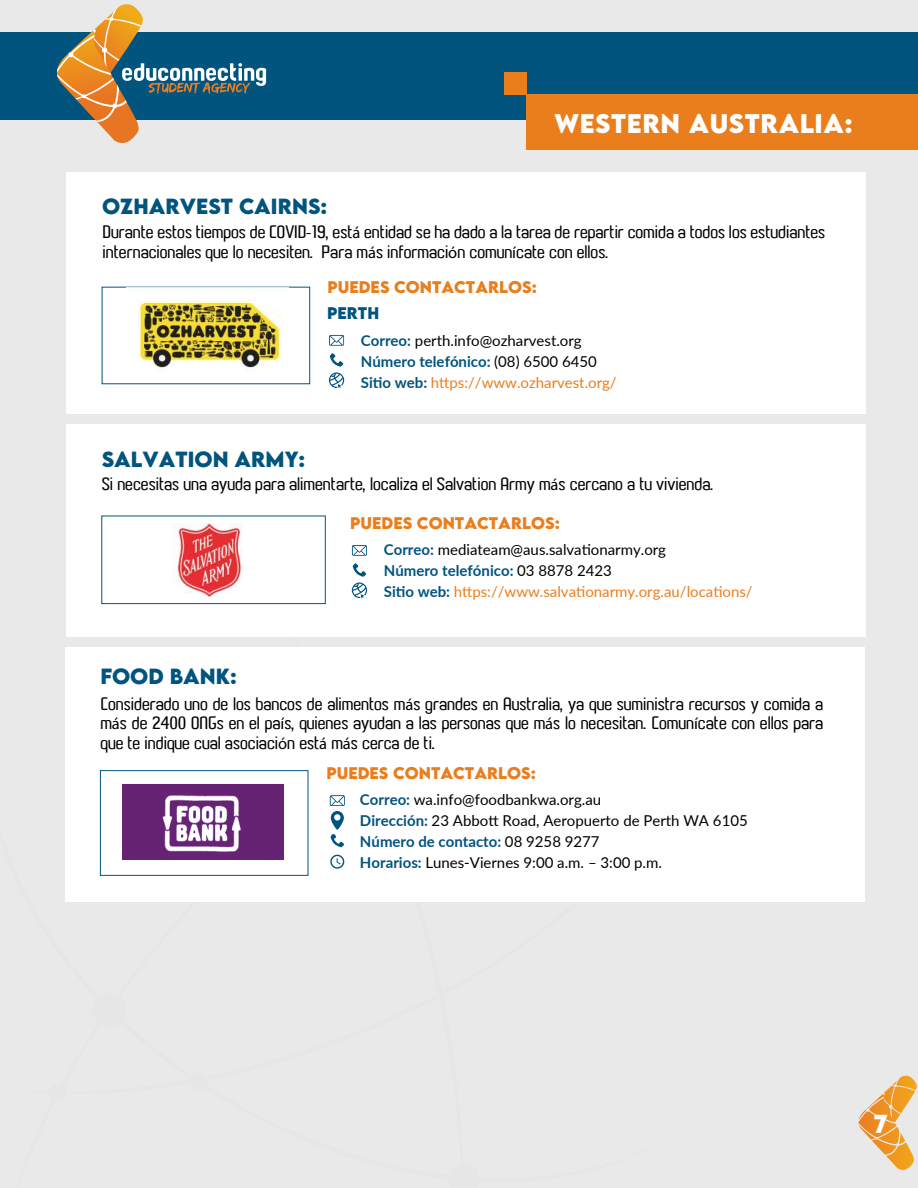
<style>
.page{position:relative;width:918px;height:1188px;background:#e9e9e9}
.page>*{position:absolute;margin:0;border:0;box-sizing:border-box;transform-origin:0 0}
.t1{font:700 24px "LEMONMILK";letter-spacing:.025em;color:#fff}
.t2{font:700 23.1px "LEMONMILK";color:#fff;scale:.96 1}
.t3{font:700 19.5px "LEMONMILK";color:#01547e}
.t4{font:500 16.5px/19.8px "Paragon";color:#000;text-align:justify}
.t5{font:15px/21px "Lato";color:#000}
.t6{font:15px/21px "Lato";color:#ea7e1d}
.t7{font:700 15px "LEMONMILK";color:#ea7e1d}
.t8{font:700 15px "LEMONMILK";color:#01547e}
.s1{font-family:"Myriad Pro";font-weight:400}
.s2{font-weight:700;color:#01547e}
.s3{color:#ea7e1d}
.s4{color:#000}
</style>
<div class="page">
<div style="left:0;top:32px;width:918px;height:88px;background:#01547e"></div>
<svg style="left:57px;top:4px;width:209px;height:139px"></svg>
<div style="left:66px;top:424px;width:800px;height:213px;background:#fff"></div>
<svg style="left:353px;top:563px;width:13px;height:14px"></svg>
<svg style="left:352px;top:583px;width:15px;height:15px"></svg>
<svg style="left:352px;top:545px;width:15px;height:11px"></svg>
<div style="left:101px;top:516px;width:225px;height:88px;border:1px solid #01547e"></div>
<img style="left:173px;top:523px;width:70px;height:73px">
<div style="left:65px;top:647px;width:799px;height:255px;background:#fff"></div>
<svg style="left:330px;top:795px;width:15px;height:52px"></svg>
<svg style="left:330px;top:855px;width:14px;height:14px"></svg>
<div style="left:100px;top:770px;width:208px;height:106px;border:1px solid #01547e"></div>
<img style="left:122px;top:785px;width:161px;height:74px">
<svg style="left:859px;top:1076px;width:58px;height:70px"></svg>
<div style="left:527px;top:95px;width:391px;height:55px;background:#ea7e1d"></div>
<div style="left:505px;top:72px;width:22px;height:22px;background:#ea7e1d"></div>
<div style="left:67px;top:172px;width:799px;height:242px;background:#fff"></div>
<svg style="left:329px;top:353px;width:15px;height:35px"></svg>
<svg style="left:329px;top:335px;width:15px;height:11px"></svg>
<img style="left:138px;top:299px;width:145px;height:69px">
<p class="t3" style="left:102px;top:193px;width:227px">OZHARVEST CAIRNS:</p>
<h1 class="t1" style="left:554px;top:107px;width:300px">WESTERN AUSTRALIA:</h1>
<p class="t4" style="left:103px;top:224px;width:724px">Durante estos tiempos de COVID<span class="s1">-</span>19, est<span class="s1">á</span> entidad se ha dado a la tarea de repartir comida a todos los estudiantes internacionales que lo necesiten. Para m<span class="s1">á</span>s informaci<span class="s1">ó</span>n comun<span class="s1">í</span>cate con ellos.</p>
<p class="t7" style="left:327px;top:277px;width:211px">PUEDES CONTACTARLOS:</p>
<p class="t8" style="left:327px;top:303px;width:53px">PERTH</p>
<p class="t3" style="left:102px;top:446px;width:205px">SALVATiON ARMY:</p>
<p class="t5" style="left:361px;top:330px;width:257px"><span class="s2">Correo:</span> perth.info@ozharvest.org<br><span class="s2">Número telefónico:</span> (08) 6500 6450<br><span class="s2">Sitio web:</span> <span class="s3">https://www.ozharvest.org/</span></p>
<p class="t4" style="left:102px;top:475px;width:613px">Si necesitas una ayuda para alimentarte, localiza el Salvation Army m<span class="s1">á</span>s cercano a tu vivienda.</p>
<p class="t7" style="left:350px;top:513px;width:211px">PUEDES CONTACTARLOS:</p>
<p class="t3" style="left:100px;top:663px;width:138px">FOOD BANK:</p>
<p class="t6" style="left:384px;top:538px;width:370px"><span class="s2">Correo:</span> <span class="s4">mediateam@aus.salvationarmy.org<br></span><span class="s2">Número telefónico:</span> <span class="s4">03 8878 2423<br></span><span class="s2">Sitio web:</span> https://www.salvationarmy.org.au/locations/</p>
<p class="t4" style="left:100px;top:695px;width:724px">Considerado uno de los bancos de alimentos m<span class="s1">á</span>s grandes en Australia, ya que suministra recursos y comida a m<span class="s1">á</span>s de 2400 ONGs en el pa<span class="s1">í</span>s, quienes ayudan a las personas que m<span class="s1">á</span>s lo necesitan. Comun<span class="s1">í</span>cate con ellos para que te indique cual asociaci<span class="s1">ó</span>n est<span class="s1">á</span> m<span class="s1">á</span>s cerca de ti.</p>
<p class="t7" style="left:326px;top:763px;width:211px">PUEDES CONTACTARLOS:</p>
<p class="t5" style="left:360px;top:788px;width:389px"><span class="s2">Correo:</span> wa.info@foodbankwa.org.au<br><span class="s2">Dirección:</span> 23 Abbott Road, Aeropuerto de Perth WA 6105<br><span class="s2">Número de contacto:</span> 08 9258 9277<br><span class="s2">Horarios:</span> Lunes-Viernes 9:00 a.m. – 3:00 p.m.</p>
<h2 class="t2" style="left:874px;top:1108px;width:15px">7</h2>
</div>
